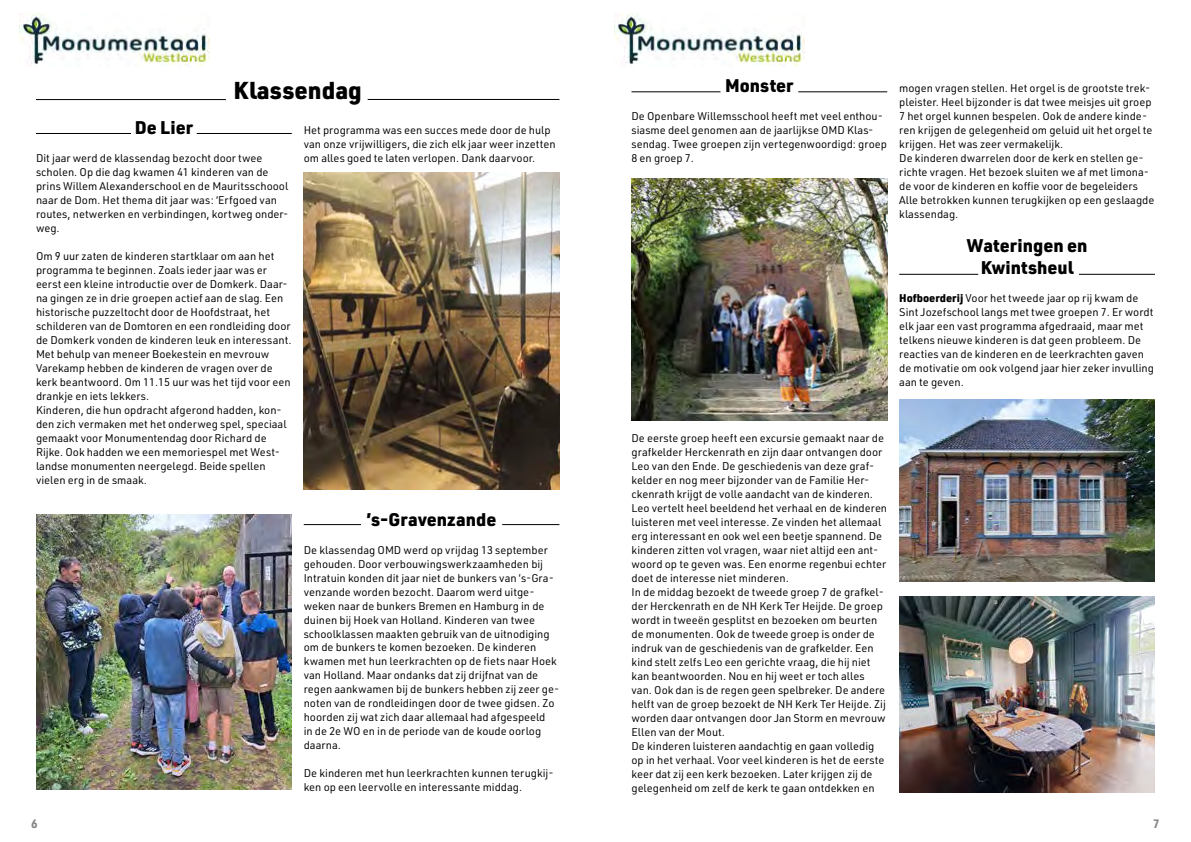
<style>
.page{position:relative;width:1191px;height:842px;background:#fff}
.page>*{position:absolute;margin:0;border:0;box-sizing:border-box;transform-origin:0 0}
.t1{font:900 24px "URWDIN";color:#000}
.t2{font:900 18px/22px "URWDIN";color:#000;text-align:center}
.t3{font:700 12px "URWDIN";color:#878787}
.t4{font:11px/14px "URWDIN";color:#000}
.s1{font-weight:900}
</style>
<div class="page">
<img style="left:614px;top:14px;width:190px;height:53px">
<img style="left:19px;top:14px;width:190px;height:53px">
<img style="left:631px;top:179px;width:256px;height:242px">
<img style="left:899px;top:399px;width:256px;height:182px">
<img style="left:899px;top:596px;width:256px;height:196px">
<hr style="left:631px;top:92px;width:89px;height:1px;background:#000">
<hr style="left:798px;top:92px;width:89px;height:1px;background:#000">
<hr style="left:899px;top:274px;width:79px;height:1px;background:#000">
<hr style="left:1079px;top:274px;width:76px;height:1px;background:#000">
<img style="left:36px;top:514px;width:256px;height:275px">
<hr style="left:368px;top:99px;width:191px;height:1px;background:#000">
<hr style="left:36px;top:99px;width:190px;height:1px;background:#000">
<hr style="left:36px;top:133px;width:95px;height:1px;background:#000">
<hr style="left:197px;top:133px;width:95px;height:1px;background:#000">
<img style="left:304px;top:173px;width:255px;height:316px">
<hr style="left:304px;top:524px;width:57px;height:1px;background:#000">
<hr style="left:502px;top:524px;width:57px;height:1px;background:#000">
<h1 class="t1" style="left:233px;top:74px;width:130px">Klassendag</h1>
<h2 class="t2" style="left:135px;top:116px;width:60px">De Lier</h2>
<p class="t4" style="left:36px;top:151px;width:254px">Dit jaar werd de klassendag bezocht door twee scholen. Op die dag kwamen 41 kinderen van de prins Willem Alexanderschool en de Mauritsschoool naar de Dom. Het thema dit jaar was: ‘Erfgoed van routes, netwerken en verbindingen, kortweg onder&shy;weg.</p>
<p class="t4" style="left:36px;top:249px;width:257px">Om 9 uur zaten de kinderen startklaar om aan het programma te beginnen. Zoals ieder jaar was er eerst een kleine introductie over de Domkerk. Daar&shy;na gingen ze in drie groepen actief aan de slag. Een historische puzzeltocht door de Hoofdstraat, het schilderen van de Domtoren en een rondleiding door de Domkerk vonden de kinderen leuk en interessant.<br>Met behulp van meneer Boekestein en mevrouw Varekamp hebben de kinderen de vragen over de kerk beantwoord. Om 11.15 uur was het tijd voor een drankje en iets lekkers.<br>Kinderen, die hun opdracht afgerond hadden, kon&shy;den zich vermaken met het onderweg spel, speciaal gemaakt voor Monumentendag door Richard de Rijke. Ook hadden we een memoriespel met West&shy;landse monumenten neergelegd. Beide spellen vielen erg in de smaak.</p>
<p class="t4" style="left:304px;top:123px;width:253px">Het programma was een succes mede door de hulp van onze vrijwilligers, die zich elk jaar weer inzetten om alles goed te laten verlopen. Dank daarvoor.</p>
<h2 class="t2" style="left:367px;top:508px;width:131px">’s-Gravenzande</h2>
<p class="t4" style="left:304px;top:543px;width:257px">De klassendag OMD werd op vrijdag 13 september gehouden. Door verbouwingswerkzaamheden bij Intratuin konden dit jaar niet de bunkers van ’s-Gra&shy;venzande worden bezocht. Daarom werd uitge&shy;weken naar de bunkers Bremen en Hamburg in de duinen bij Hoek van Holland. Kinderen van twee schoolklassen maakten gebruik van de uitnodiging om de bunkers te komen bezoeken. De kinderen kwamen met hun leerkrachten op de fiets naar Hoek van Holland. Maar ondanks dat zij drijfnat van de regen aankwamen bij de bunkers hebben zij zeer ge&shy;noten van de rondleidingen door de twee gidsen. Zo hoorden zij wat zich daar allemaal had afgespeeld<br>in de 2e WO en in de periode van de koude oorlog daarna.</p>
<p class="t4" style="left:304px;top:766px;width:251px">De kinderen met hun leerkrachten kunnen terugkij&shy;ken op een leervolle en interessante middag.</p>
<h2 class="t2" style="left:725px;top:74px;width:70px">Monster</h2>
<p class="t4" style="left:631px;top:109px;width:257px">De Openbare Willemsschool heeft met veel enthou&shy;siasme deel genomen aan de jaarlijkse OMD Klas&shy;sendag. Twee groepen zijn vertegenwoordigd: groep 8 en groep 7.</p>
<p class="t4" style="left:899px;top:81px;width:257px">mogen vragen stellen. Het orgel is de grootste trek&shy;pleister. Heel bijzonder is dat twee meisjes uit groep 7 het orgel kunnen bespelen. Ook de andere kinde&shy;ren krijgen de gelegenheid om geluid uit het orgel te krijgen. Het was zeer vermakelijk.<br>De kinderen dwarrelen door de kerk en stellen ge&shy;richte vragen. Het bezoek sluiten we af met limona&shy;de voor de kinderen en koffie voor de begeleiders Alle betrokken kunnen terugkijken op een geslaagde klassendag.</p>
<h2 class="t2" style="left:966px;top:233px;width:122px">Wateringen en<br>Kwintsheul</h2>
<p class="t4" style="left:899px;top:291px;width:256px"><span class="s1">Hofboerderij</span> Voor het tweede jaar op rij kwam de Sint Jozefschool langs met twee groepen 7. Er wordt elk jaar een vast programma afgedraaid, maar met telkens nieuwe kinderen is dat geen probleem. De reacties van de kinderen en de leerkrachten gaven de motivatie om ook volgend jaar hier zeker invulling aan te geven.</p>
<p class="t4" style="left:631px;top:431px;width:257px">De eerste groep heeft een excursie gemaakt naar de grafkelder Herckenrath en zijn daar ontvangen door Leo van den Ende. De geschiedenis van deze graf&shy;kelder en nog meer bijzonder van de Familie Her&shy;ckenrath krijgt de volle aandacht van de kinderen.<br>Leo vertelt heel beeldend het verhaal en de kinderen luisteren met veel interesse. Ze vinden het allemaal erg interessant en ook wel een beetje spannend. De kinderen zitten vol vragen, waar niet altijd een ant&shy;woord op te geven was. Een enorme regenbui echter doet de interesse niet minderen.<br>In de middag bezoekt de tweede groep 7 de grafkel&shy;der Herckenrath en de NH Kerk Ter Heijde. De groep wordt in tweeën gesplitst en bezoeken om beurten de monumenten. Ook de tweede groep is onder de indruk van de geschiedenis van de grafkelder. Een kind stelt zelfs Leo een gerichte vraag, die hij niet kan beantwoorden. Nou en hij weet er toch alles van. Ook dan is de regen geen spelbreker. De andere helft van de groep bezoekt de NH Kerk Ter Heijde. Zij worden daar ontvangen door Jan Storm en mevrouw Ellen van der Mout.<br>De kinderen luisteren aandachtig en gaan volledig op in het verhaal. Voor veel kinderen is het de eerste keer dat zij een kerk bezoeken. Later krijgen zij de gelegenheid om zelf de kerk te gaan ontdekken en</p>
<p class="t3" style="left:31px;top:815px;width:8px">6</p>
<p class="t3" style="left:1153px;top:815px;width:8px">7</p>
</div>
